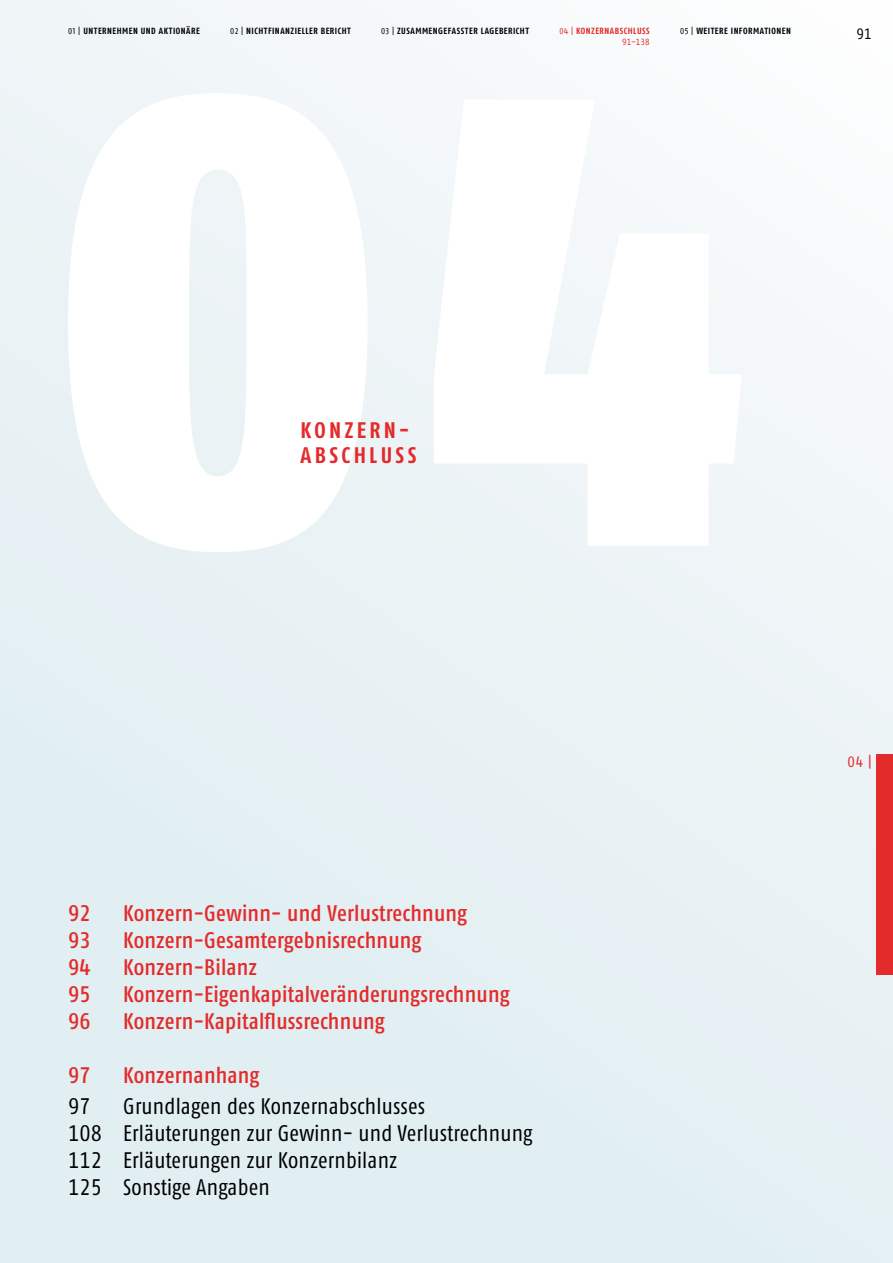
<style>
.page{position:relative;width:893px;height:1263px;background:#fff}
.page>*{position:absolute;margin:0;border:0;box-sizing:border-box;transform-origin:0 0}
.t1{font:500 condensed 22.5px "Fago Pro";letter-spacing:.005em;color:#e42b2b}
.t2{font:condensed 22.5px/27px "Fago Pro";letter-spacing:.005em;color:#000}
.t3{font:700 condensed 22.5px/25.5px "Fago Pro";letter-spacing:.15em;color:#e42b2b}
.t4{font:condensed 15px "Fago Pro";color:#e42b2b}
.t5{font:condensed 15px "Fago Pro";color:#000}
.t6{font:700 condensed 9px "Fago Pro";letter-spacing:.055em;color:#000}
.t7{font:700 condensed 9px "Fago Pro";letter-spacing:.055em;color:#e42b2b}
.t8{font:condensed 9px "Fago Pro";color:#e42b2b}
.s1{font-weight:400}
</style>
<div class="page">
<div style="left:0;top:0;width:893px;height:1263px;background:linear-gradient(to bottom,#f7f9fb,#dfedf1)"></div>
<svg style="left:68px;top:93px;width:674px;height:459px"></svg>
<div style="left:876px;top:755px;width:17px;height:220px;background:#e42b2b"></div>
<p class="t6" style="left:68px;top:25px;width:133px"><span class="s1">01 |</span> UNTERNEHMEN UND AKTIONÄRE</p>
<p class="t6" style="left:230px;top:25px;width:122px"><span class="s1">02 |</span> NICHTFINANZIELLER BERICHT</p>
<p class="t6" style="left:381px;top:25px;width:149px"><span class="s1">03 |</span> ZUSAMMENGEFASSTER LAGEBERICHT</p>
<p class="t7" style="left:559px;top:25px;width:92px"><span class="s1">04 |</span> KONZERNABSCHLUSS</p>
<p class="t6" style="left:680px;top:25px;width:112px"><span class="s1">05 |</span> WEITERE INFORMATIONEN</p>
<p class="t8" style="left:622px;top:36px;width:29px">91–138</p>
<p class="t5" style="left:856px;top:25px;width:17px">91</p>
<p class="t3" style="left:300px;top:417px;width:118px">KONZERN-<br>ABSCHLUSS</p>
<p class="t1" style="left:68px;top:899px;width:24px">92</p>
<p class="t1" style="left:123px;top:899px;width:346px">Konzern-Gewinn- und Verlustrechnung</p>
<p class="t1" style="left:68px;top:926px;width:24px">93</p>
<p class="t1" style="left:123px;top:926px;width:300px">Konzern-Gesamtergebnisrechnung</p>
<p class="t1" style="left:68px;top:953px;width:24px">94</p>
<p class="t1" style="left:123px;top:953px;width:135px">Konzern-Bilanz</p>
<p class="t1" style="left:68px;top:980px;width:24px">95</p>
<p class="t1" style="left:123px;top:980px;width:388px">Konzern-Eigenkapitalveränderungsrechnung</p>
<p class="t1" style="left:68px;top:1007px;width:24px">96</p>
<p class="t1" style="left:123px;top:1007px;width:263px">Konzern-Kapitalflussrechnung</p>
<p class="t1" style="left:68px;top:1061px;width:24px">97</p>
<p class="t1" style="left:123px;top:1061px;width:138px">Konzernanhang</p>
<p class="t2" style="left:68px;top:1092px;width:24px">97</p>
<p class="t2" style="left:68px;top:1092px;width:466px;text-indent:55px">Grundlagen des Konzernabschlusses<br>108 Erläuterungen zur Gewinn- und Verlustrechnung 112 Erläuterungen zur Konzernbilanz<br>125 Sonstige Angaben</p>
<p class="t4" style="left:848px;top:752px;width:26px">04 |</p>
</div>
